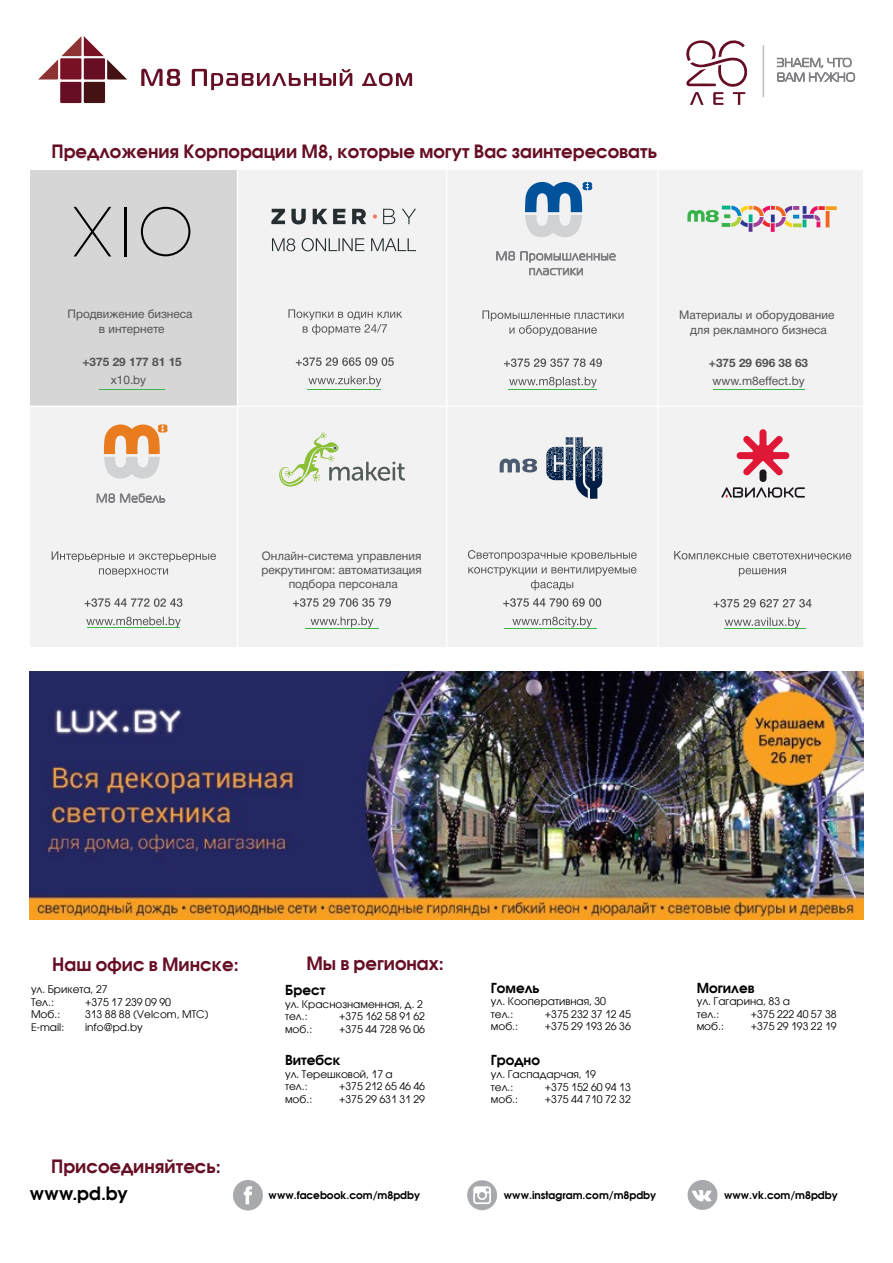
<style>
.page{position:relative;width:893px;height:1263px;background:#fff}
.page>*{position:absolute;margin:0;border:0;box-sizing:border-box;transform-origin:0 0}
.t1{font:700 18px "Avant Garde CTT";color:#660e24}
.t2{font:700 18px "Avant Garde CTT";letter-spacing:.01em;color:#000}
.t3{font:700 13.5px "Avant Garde CTT";color:#000}
.t4{font:11.85px/14.2px "Helvetica Neue Cyr";color:#545252;text-align:center}
.t5{font:700 11.85px "Helvetica Neue Cyr";color:#545252}
.t6{font:10.5px/12.6px "Avant Garde CTT";color:#000}
.t7{font:700 10.5px "Avant Garde CTT";color:#000}
</style>
<div class="page">
<img style="left:30px;top:671px;width:833px;height:248px">
<svg style="left:141px;top:69px;width:39px;height:17px"></svg>
<svg style="left:192px;top:69px;width:160px;height:21px"></svg>
<svg style="left:362px;top:73px;width:50px;height:13px"></svg>
<div style="left:84px;top:82px;width:21px;height:21px;background:#441214"></div>
<svg style="left:38px;top:36px;width:89px;height:43px"></svg>
<div style="left:60px;top:82px;width:21px;height:21px;background:#660e24"></div>
<svg style="left:777px;top:58px;width:78px;height:24px"></svg>
<hr style="left:763px;top:45px;width:1px;height:52px;background:#bcbec0">
<svg style="left:686px;top:40px;width:62px;height:65px"></svg>
<div style="left:233px;top:1180px;width:30px;height:30px;background:#a7a9ac;border-radius:50%"></div>
<svg style="left:244px;top:1186px;width:8px;height:18px"></svg>
<div style="left:467px;top:1180px;width:30px;height:30px;background:#a7a9ac;border-radius:50%"></div>
<svg style="left:473px;top:1186px;width:18px;height:18px"></svg>
<div style="left:688px;top:1180px;width:29px;height:30px;background:#a7a9ac;border-radius:50%"></div>
<svg style="left:692px;top:1190px;width:20px;height:11px"></svg>
<div style="left:30px;top:170px;width:833px;height:477px;background:#f2f2f2"></div>
<div style="left:30px;top:170px;width:207px;height:236px;background:#d6d6d6"></div>
<img style="left:288px;top:309px;width:114px;height:11px">
<img style="left:303px;top:324px;width:84px;height:11px">
<img style="left:303px;top:357px;width:91px;height:9px">
<img style="left:308px;top:376px;width:73px;height:11px">
<img style="left:482px;top:310px;width:141px;height:11px">
<img style="left:519px;top:325px;width:78px;height:11px">
<img style="left:511px;top:358px;width:91px;height:9px">
<img style="left:510px;top:377px;width:87px;height:11px">
<img style="left:52px;top:551px;width:164px;height:11px">
<img style="left:99px;top:568px;width:69px;height:9px">
<img style="left:85px;top:598px;width:98px;height:9px">
<img style="left:86px;top:617px;width:95px;height:10px">
<img style="left:300px;top:598px;width:91px;height:9px">
<img style="left:311px;top:617px;width:62px;height:10px">
<img style="left:468px;top:550px;width:169px;height:11px">
<img style="left:474px;top:567px;width:162px;height:9px">
<img style="left:531px;top:580px;width:42px;height:10px">
<img style="left:510px;top:598px;width:91px;height:9px">
<img style="left:512px;top:617px;width:80px;height:10px">
<img style="left:674px;top:551px;width:177px;height:9px">
<img style="left:739px;top:568px;width:47px;height:8px">
<img style="left:720px;top:599px;width:91px;height:8px">
<img style="left:725px;top:617px;width:75px;height:11px">
<img style="left:272px;top:238px;width:144px;height:13px">
<hr style="left:307px;top:389px;width:74px;height:1px;background:#39b54a">
<hr style="left:509px;top:389px;width:88px;height:1px;background:#39b54a">
<hr style="left:87px;top:627px;width:93px;height:1px;background:#39b54a">
<hr style="left:305px;top:628px;width:74px;height:1px;background:#39b54a">
<hr style="left:504px;top:628px;width:93px;height:1px;background:#39b54a">
<hr style="left:725px;top:628px;width:81px;height:1px;background:#39b54a">
<hr style="left:713px;top:389px;width:91px;height:1px;background:#39b54a">
<svg style="left:271px;top:209px;width:14px;height:15px"></svg>
<svg style="left:291px;top:209px;width:15px;height:15px"></svg>
<svg style="left:313px;top:209px;width:14px;height:15px"></svg>
<svg style="left:333px;top:209px;width:13px;height:15px"></svg>
<svg style="left:352px;top:209px;width:14px;height:15px"></svg>
<svg style="left:383px;top:209px;width:12px;height:15px"></svg>
<svg style="left:402px;top:209px;width:14px;height:15px"></svg>
<svg style="left:373px;top:214px;width:4px;height:5px"></svg>
<svg style="left:104px;top:424px;width:64px;height:54px"></svg>
<svg style="left:97px;top:494px;width:68px;height:9px"></svg>
<hr style="left:237px;top:170px;width:1px;height:477px;background:#fff">
<hr style="left:446px;top:170px;width:1px;height:477px;background:#fff">
<hr style="left:30px;top:406px;width:833px;height:1px;background:#fff">
<hr style="left:657px;top:170px;width:2px;height:477px;background:#fff">
<svg style="left:496px;top:251px;width:119px;height:11px"></svg>
<svg style="left:529px;top:268px;width:54px;height:7px"></svg>
<svg style="left:525px;top:182px;width:67px;height:55px"></svg>
<svg style="left:721px;top:429px;width:84px;height:69px"></svg>
<svg style="left:546px;top:437px;width:56px;height:62px"></svg>
<svg style="left:500px;top:459px;width:37px;height:13px"></svg>
<svg style="left:279px;top:432px;width:126px;height:55px"></svg>
<svg style="left:74px;top:207px;width:37px;height:49px"></svg>
<hr style="left:125px;top:207px;width:2px;height:49px;background:#000">
<svg style="left:141px;top:207px;width:49px;height:49px"></svg>
<hr style="left:99px;top:389px;width:65px;height:1px;background:#39b54a">
<svg style="left:826px;top:206px;width:11px;height:4px"></svg>
<hr style="left:826px;top:211px;width:3px;height:16px;background:#f16522">
<svg style="left:687px;top:206px;width:138px;height:26px"></svg>
<h1 class="t1" style="left:52px;top:140px;width:607px">Предложения Корпорации М8, которые могут Вас заинтересовать</h1>
<p class="t4" style="left:68px;top:307px;width:127px">Продвижение бизнеса в интернете</p>
<p class="t4" style="left:679px;top:308px;width:157px">Материалы и оборудование для рекламного бизнеса</p>
<p class="t4" style="left:111px;top:373px;width:37px">x10.by</p>
<p class="t4" style="left:712px;top:374px;width:94px">www.m8effect.by</p>
<p class="t5" style="left:83px;top:355px;width:101px">+375 29 177 81 15</p>
<p class="t5" style="left:709px;top:356px;width:101px">+375 29 696 38 63</p>
<p class="t4" style="left:261px;top:549px;width:162px">Онлайн-система управления рекрутингом: автоматизация подбора персонала</p>
<h1 class="t1" style="left:52px;top:953px;width:188px">Наш офис в Минске:</h1>
<h1 class="t1" style="left:306px;top:952px;width:139px">Мы в регионах:</h1>
<p class="t6" style="left:31px;top:982px;width:78px">ул. Брикета, 27<br>Тел.:</p>
<p class="t3" style="left:285px;top:982px;width:42px">Брест</p>
<p class="t6" style="left:285px;top:997px;width:139px">ул. Краснознаменная, д. 2 тел.:</p>
<p class="t6" style="left:85px;top:995px;width:87px">+375 17 239 09 90</p>
<p class="t6" style="left:31px;top:1008px;width:31px">Моб.:</p>
<p class="t6" style="left:85px;top:1008px;width:125px">313 88 88 (Velcom, MTC)</p>
<p class="t6" style="left:31px;top:1020px;width:35px">Е-mail:</p>
<p class="t6" style="left:85px;top:1020px;width:59px">info@pd.by</p>
<p class="t6" style="left:339px;top:1010px;width:87px">+375 162 58 91 62</p>
<p class="t6" style="left:285px;top:1022px;width:29px">моб.:</p>
<p class="t6" style="left:339px;top:1022px;width:87px">+375 44 728 96 06</p>
<p class="t3" style="left:285px;top:1052px;width:57px">Витебск</p>
<p class="t6" style="left:285px;top:1067px;width:109px">ул. Терешковой, 17 а тел.:</p>
<p class="t6" style="left:339px;top:1080px;width:87px">+375 212 65 46 46</p>
<h1 class="t1" style="left:51px;top:1155px;width:171px">Присоединяйтесь:</h1>
<p class="t6" style="left:285px;top:1093px;width:29px">моб.:</p>
<p class="t6" style="left:339px;top:1093px;width:87px">+375 29 631 31 29</p>
<p class="t3" style="left:491px;top:979px;width:50px">Гомель</p>
<p class="t6" style="left:491px;top:995px;width:117px">ул. Кооперативная, 30 тел.:</p>
<p class="t6" style="left:545px;top:1007px;width:87px">+375 232 37 12 45</p>
<p class="t6" style="left:491px;top:1020px;width:29px">моб.:</p>
<p class="t6" style="left:545px;top:1020px;width:87px">+375 29 193 26 36</p>
<p class="t3" style="left:491px;top:1052px;width:51px">Гродно</p>
<p class="t6" style="left:491px;top:1067px;width:107px">ул. Гаспадарчая, 19 тел.:</p>
<p class="t6" style="left:545px;top:1080px;width:87px">+375 152 60 94 13</p>
<p class="t6" style="left:491px;top:1093px;width:29px">моб.:</p>
<p class="t6" style="left:545px;top:1093px;width:87px">+375 44 710 72 32</p>
<h1 class="t2" style="left:30px;top:1182px;width:99px">www.pd.by</h1>
<p class="t7" style="left:269px;top:1189px;width:153px">www.facebook.com/m8pdby</p>
<p class="t7" style="left:504px;top:1189px;width:154px">www.instagram.com/m8pdby</p>
<p class="t3" style="left:697px;top:979px;width:59px">Могилев</p>
<p class="t6" style="left:697px;top:995px;width:95px">ул. Гагарина, 83 а тел.:</p>
<p class="t6" style="left:751px;top:1007px;width:87px">+375 222 40 57 38</p>
<p class="t6" style="left:697px;top:1020px;width:29px">моб.:</p>
<p class="t6" style="left:751px;top:1020px;width:87px">+375 29 193 22 19</p>
<p class="t7" style="left:724px;top:1189px;width:115px">www.vk.com/m8pdby</p>
</div>
